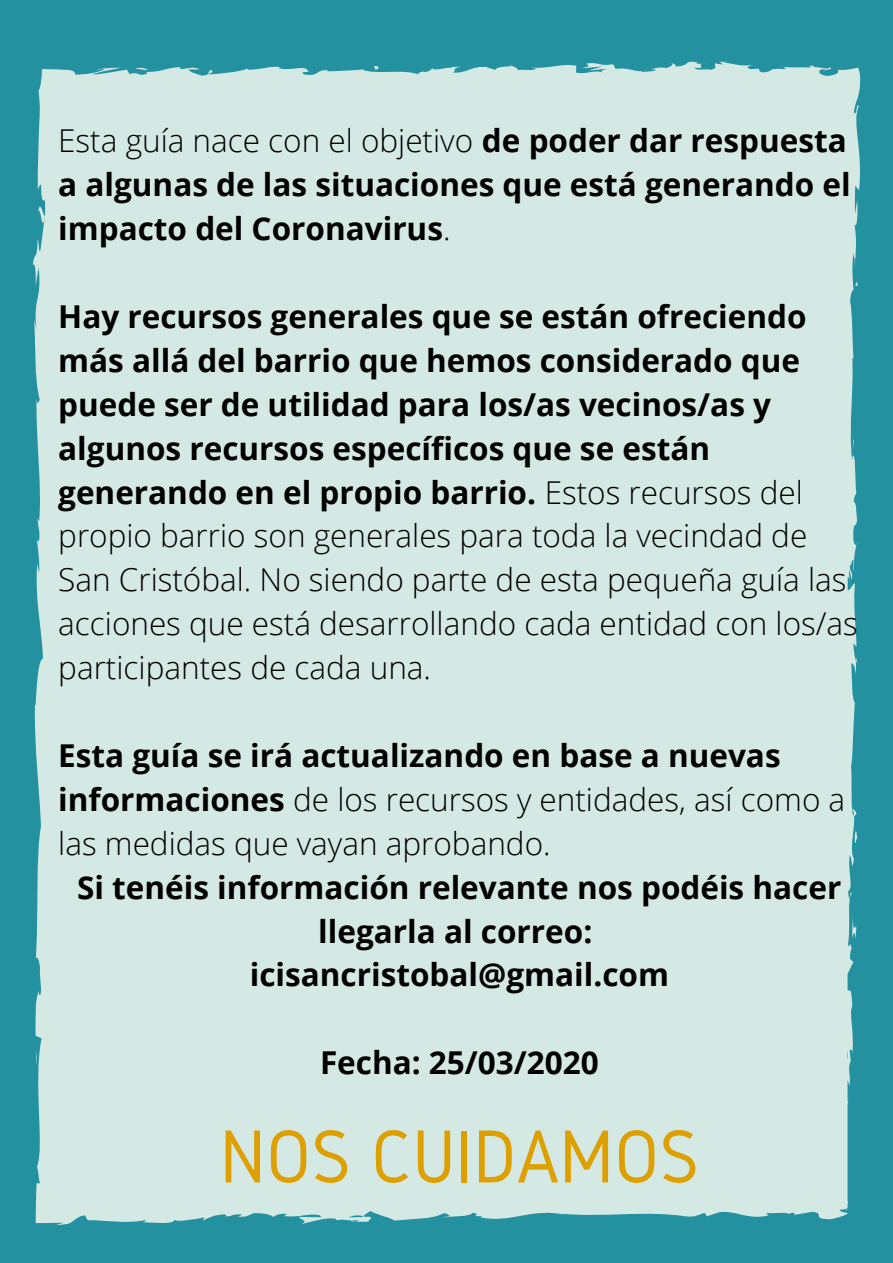
<style>
.page{position:relative;width:893px;height:1263px;background:#23919f}
.page>*{position:absolute;margin:0;border:0;box-sizing:border-box;transform-origin:0 0}
.t1{font:78px "Gidole";color:#dea000}
.t2{font:700 31.5px/43.9px "Open Sans";color:#000}
.t3{font:300 31.5px/43.9px "Open Sans";color:#000}
.s1{font-weight:300}
.s2{font-weight:700}
</style>
<div class="page">
<div style="left:33px;top:61px;width:828px;height:1164px;background:#d5e9e4"></div>
<p class="t2" style="left:58px;top:118px;width:794px"><span class="s1">Esta guía nace con el objetivo</span> de poder dar respuesta a algunas de las situaciones que está generando el impacto del Coronavirus<span class="s1">.</span></p>
<p class="t2" style="left:58px;top:294px;width:801px">Hay recursos generales que se están ofreciendo más allá del barrio que hemos considerado que puede ser de utilidad para los/as vecinos/as y algunos recursos específicos que se están generando en el propio barrio. <span class="s1">Estos recursos del propio barrio son generales para toda la vecindad de San Cristóbal. No siendo parte de esta pequeña guía las acciones que está desarrollando cada entidad con los/as participantes de cada una.</span></p>
<p class="t3" style="left:58px;top:733px;width:788px"><span class="s2">Esta guía se irá actualizando en base a nuevas informaciones</span> de los recursos y entidades, así como a las medidas que vayan aprobando.</p>
<p class="t2" style="left:77px;top:864px;width:765px;text-align:center">Si tenéis información relevante nos podéis hacer llegarla al correo:<br>icisancristobal@gmail.com</p>
<p class="t2" style="left:320px;top:1040px;width:280px">Fecha: 25/03/2020</p>
<h1 class="t1" style="left:220px;top:1113px;width:481px">NOS CUIDAMOS</h1>
</div>
